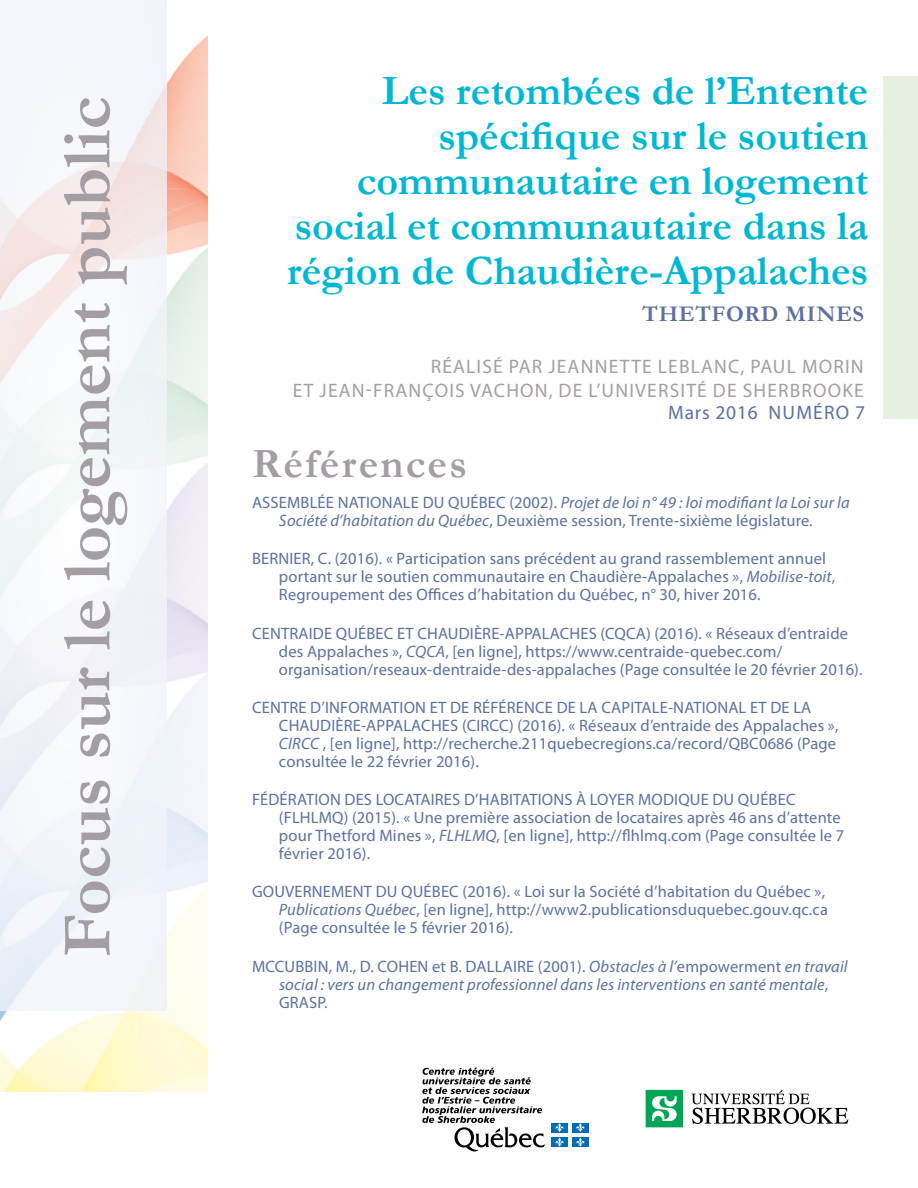
<style>
.page{position:relative;width:918px;height:1188px;background:#fff}
.page>*{position:absolute;margin:0;border:0;box-sizing:border-box;transform-origin:0 0}
.t1{font:700 70.5px "Garamond";color:#a59da4}
.t2{font:700 42px/45px "Garamond";color:#00b7d4;text-align:right}
.t3{font:700 42px "Garamond";letter-spacing:.05em;color:#a59da4}
.t4{font:700 22.5px "Garamond";letter-spacing:.03em;color:#5c70a1}
.t5{font:19.5px/23.4px "Myriad Pro";letter-spacing:.06em;color:#a59da4;text-align:right}
.t6{font:19.5px "Myriad Pro";letter-spacing:.045em;color:#5c70a1}
.t7{font:16.5px/18px "Myriad Pro";letter-spacing:.01em;color:#5c70a1}
.t8{font:italic 16.5px/18px "Myriad Pro";letter-spacing:.01em;color:#5c70a1}
.s1{font-style:italic}
.s2{font-style:normal}
</style>
<div class="page">
<img style="left:0;top:36px;width:207px;height:1055px">
<svg style="left:0;top:0;width:167px;height:1011px"></svg>
<div style="left:552px;top:1123px;width:16px;height:9px;background:#006bb6"></div>
<svg style="left:555px;top:1123px;width:9px;height:9px"></svg>
<div style="left:572px;top:1123px;width:16px;height:9px;background:#006bb6"></div>
<svg style="left:576px;top:1123px;width:9px;height:9px"></svg>
<div style="left:552px;top:1137px;width:16px;height:10px;background:#006bb6"></div>
<svg style="left:555px;top:1138px;width:9px;height:9px"></svg>
<div style="left:572px;top:1137px;width:16px;height:10px;background:#006bb6"></div>
<svg style="left:576px;top:1138px;width:9px;height:9px"></svg>
<svg style="left:422px;top:1068px;width:123px;height:84px"></svg>
<svg style="left:646px;top:1090px;width:37px;height:37px"></svg>
<svg style="left:691px;top:1090px;width:157px;height:34px"></svg>
<div style="left:883px;top:77px;width:35px;height:342px;background:#e8f0e2"></div>
<h1 class="t1" style="left:45px;top:957px;width:862px;rotate:-90deg">Focus sur le logement public</h1>
<h2 class="t2" style="left:287px;top:68px;width:583px">Les retombées de l’Entente spécifique sur le soutien communautaire en logement social et communautaire dans la région de Chaudière-Appalaches</h2>
<h3 class="t4" style="left:643px;top:301px;width:223px">THETFORD MINES</h3>
<p class="t5" style="left:293px;top:355px;width:573px">RÉALISÉ PAR JEANNETTE LEBLANC, PAUL MORIN<br>ET JEAN-FRANÇOIS VACHON, DE L’UNIVERSITÉ DE SHERBROOKE</p>
<p class="t6" style="left:668px;top:400px;width:198px">Mars 2016 NUMÉRO 7</p>
<h2 class="t3" style="left:252px;top:438px;width:216px">Références</h2>
<p class="t7" style="left:279px;top:493px;width:572px;text-indent:-27px">ASSEMBLÉE NATIONALE DU QUÉBEC (2002). <span class="s1">Projet de loi n° 49 : loi modifiant la Loi sur la<br>Société d’habitation du Québec</span>, Deuxième session, Trente-sixième législature.</p>
<p class="t7" style="left:279px;top:550px;width:558px;text-indent:-27px">BERNIER, C. (2016). « Participation sans précédent au grand rassemblement annuel portant sur le soutien communautaire en Chaudière-Appalaches », <span class="s1">Mobilise-toit</span>,<br>Regroupement des Offices d’habitation du Québec, n° 30, hiver 2016.</p>
<p class="t7" style="left:279px;top:624px;width:585px;text-indent:-27px">CENTRAIDE QUÉBEC ET CHAUDIÈRE-APPALACHES (CQCA) (2016). « Réseaux d’entraide des Appalaches », <span class="s1">CQCA</span>, [en ligne], https://www.centraide-quebec.com/ organisation/reseaux-dentraide-des-appalaches (Page consultée le 20 février 2016).</p>
<p class="t7" style="left:279px;top:698px;width:561px;text-indent:-27px">CENTRE D’INFORMATION ET DE RÉFÉRENCE DE LA CAPITALE-NATIONAL ET DE LA CHAUDIÈRE-APPALACHES (CIRCC) (2016). « Réseaux d’entraide des Appalaches », <span class="s1">CIRCC</span> , [en ligne], http://recherche.211quebecregions.ca/record/QBC0686 (Page consultée le 22 février 2016).</p>
<p class="t7" style="left:279px;top:790px;width:567px;text-indent:-27px">FÉDÉRATION DES LOCATAIRES D’HABITATIONS À LOYER MODIQUE DU QUÉBEC (FLHLMQ) (2015). « Une première association de locataires après 46 ans d’attente pour Thetford Mines », <span class="s1">FLHLMQ</span>, [en ligne], http://flhlmq.com (Page consultée le 7 février 2016).</p>
<p class="t7" style="left:279px;top:883px;width:550px;text-indent:-27px">GOUVERNEMENT DU QUÉBEC (2016). « Loi sur la Société d’habitation du Québec »,<br><span class="s1">Publications Québec</span>, [en ligne], http://www2.publicationsduquebec.gouv.qc.ca (Page consultée le 5 février 2016).</p>
<p class="t8" style="left:279px;top:957px;width:570px;text-indent:-27px"><span class="s2">MCCUBBIN, M., D. COHEN et B. DALLAIRE (2001).</span> Obstacles à l’<span class="s2">empowerment</span> en travail social : vers un changement professionnel dans les interventions en santé mentale<span class="s2">,<br>GRASP.</span></p>
</div>
